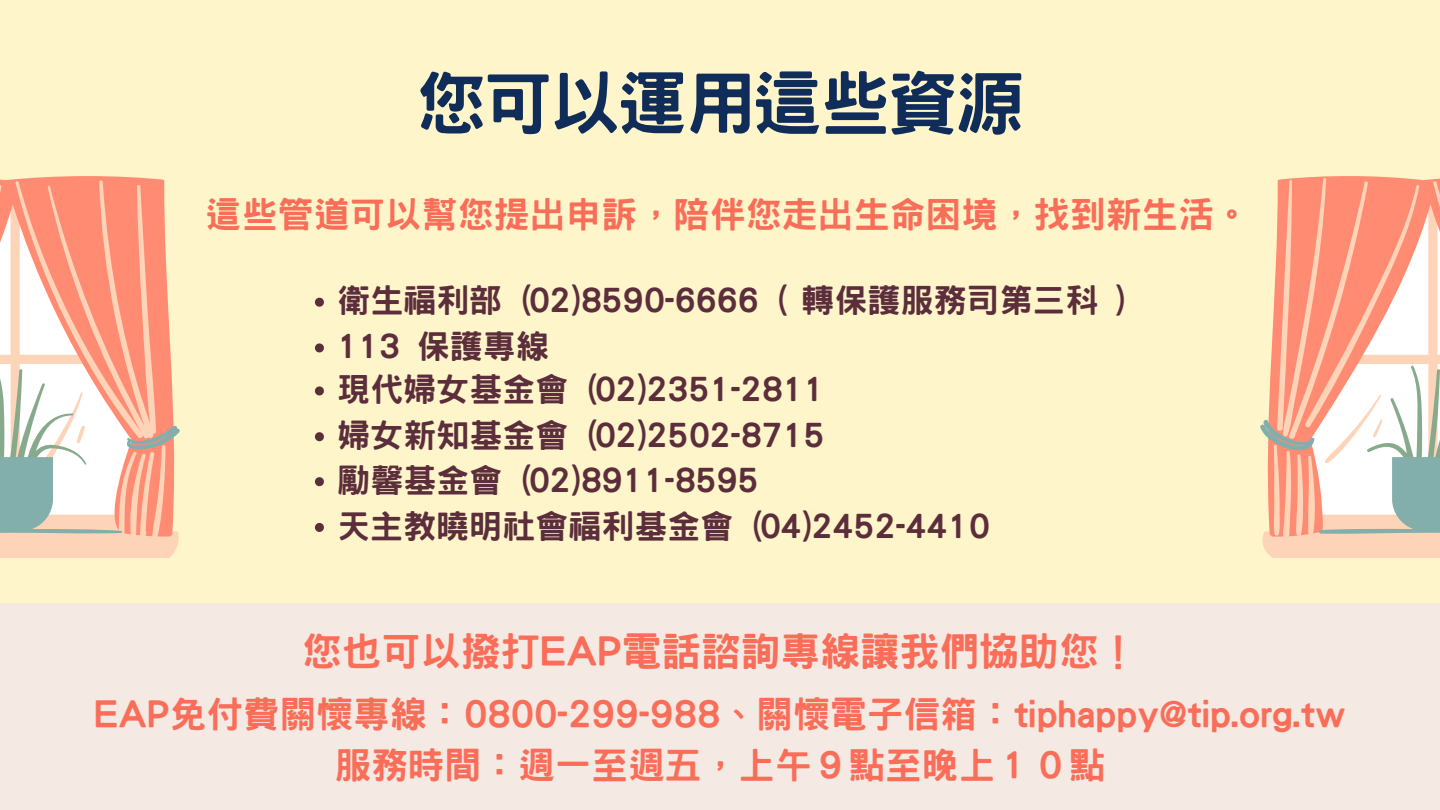
<style>
.page{position:relative;width:1440px;height:810px;background:#fff5ca}
.page>*{position:absolute;margin:0;border:0;box-sizing:border-box;transform-origin:0 0}
.t1{font:800 70.4px "Han Wang Hei";letter-spacing:-.045em;color:#102c59}
.t2{font:800 39.7px "Han Wang Hei";color:#fa6e59}
.t3{font:800 36.7px/51px "Han Wang Hei";color:#fa6e59;text-align:center}
.t4{font:800 36px "Han Wang Hei";color:#fa6e59}
.t5{font:800 33px "Han Wang Hei";color:#5c2e3c}
</style>
<div class="page">
<div style="left:0;top:604px;width:1440px;height:206px;background:#f5e9e3"></div>
<div style="left:0;top:534px;width:179px;height:24px;background:#fdd4b8"></div>
<svg style="left:0;top:178px;width:165px;height:363px;background:#fea489"></svg>
<svg style="left:0;top:196px;width:180px;height:338px;background:#efbdab"></svg>
<div style="left:1263px;top:537px;width:177px;height:21px;background:#fdd4b8"></div>
<svg style="left:1273px;top:178px;width:167px;height:363px;background:#fea78b"></svg>
<svg style="left:1260px;top:196px;width:180px;height:338px;background:#f5c5b2"></svg>
<svg style="left:315px;top:298px;width:9px;height:9px"></svg>
<svg style="left:315px;top:343px;width:9px;height:9px"></svg>
<svg style="left:315px;top:386px;width:9px;height:9px"></svg>
<svg style="left:315px;top:432px;width:9px;height:9px"></svg>
<svg style="left:315px;top:477px;width:9px;height:9px"></svg>
<svg style="left:315px;top:523px;width:9px;height:9px"></svg>
<p class="t1" style="left:415px;top:68px;width:611px">您可以運用這些資源</p>
<p class="t4" style="left:205px;top:196px;width:1045px">這些管道可以幫您提出申訴，陪伴您走出生命困境，找到新生活。</p>
<h1 class="t5" style="left:337px;top:284px;width:789px">衛生福利部 (02)8590-6666 ( 轉保護服務司第三科 )</h1>
<p class="t5" style="left:337px;top:330px;width:213px">113 保護專線</p>
<p class="t5" style="left:337px;top:373px;width:489px">現代婦女基金會 (02)2351-2811</p>
<h3 class="t5" style="left:337px;top:419px;width:489px">婦女新知基金會 (02)2502-8715</h3>
<p class="t5" style="left:337px;top:464px;width:423px">勵馨基金會 (02)8911-8595</p>
<p class="t5" style="left:337px;top:509px;width:654px">天主教曉明社會福利基金會 (04)2452-4410</p>
<p class="t2" style="left:302px;top:632px;width:838px">您也可以撥打EAP電話諮詢專線讓我們協助您！</p>
<p class="t3" style="left:94px;top:688px;width:1253px">EAP免付費關懷專線：0800-299-988、關懷電子信箱：tiphappy@tip.org.tw服務時間：週一至週五，上午９點至晚上１０點</p>
</div>
